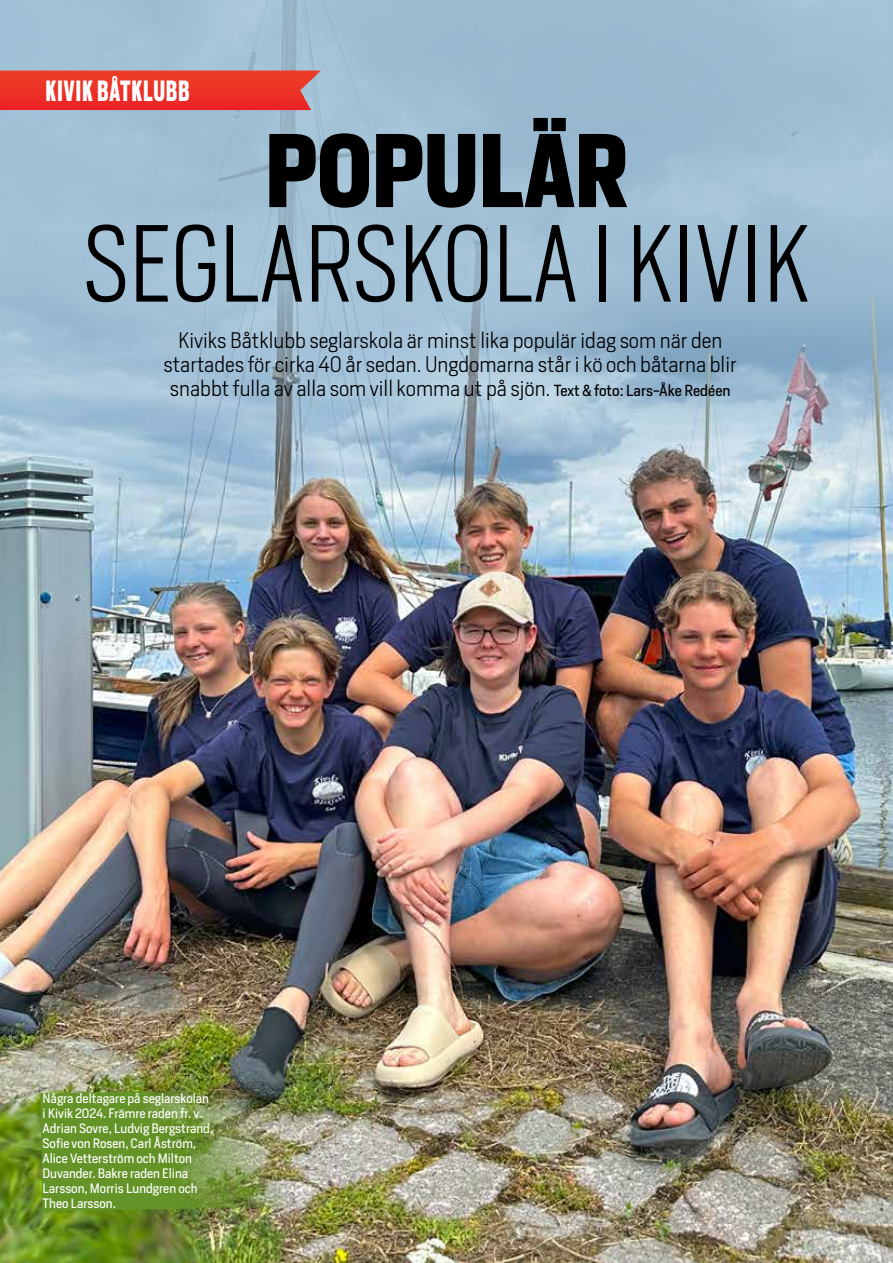
<style>
.page{position:relative;width:893px;height:1263px;background:#fff}
.page>*{position:absolute;margin:0;border:0;box-sizing:border-box;transform-origin:0 0}
.t1{font:300 102px "Heron Sans Cond";color:#000}
.t2{font:700 97.5px "Heron Sans Cond";color:#000}
.t3{font:700 27.3px "Heron Sans Cond";letter-spacing:.04em;color:#fff;scale:.77 1}
.t4{font:300 21px/24px "Heron Sans";color:#000;text-align:center}
.t5{font:12.75px/15px "Heron Sans";color:#fff}
.s1{font-weight:400;font-size:15px}
</style>
<div class="page">
<img style="left:0;top:572px;width:893px;height:691px">
<svg style="left:0;top:0;width:893px;height:572px;background:#a0bacd"></svg>
<svg style="left:0;top:71px;width:321px;height:39px;background:#e8352c"></svg>
<img style="left:40px;top:1089px;width:255px;height:122px">
<h3 class="t3" style="left:46px;top:72px;width:188px">KIVIK BÅTKLUBB</h3>
<h2 class="t2" style="left:265px;top:107px;width:365px">POPULÄR</h2>
<h1 class="t1" style="left:84px;top:200px;width:726px">SEGLARSKOLA I KIVIK</h1>
<h3 class="t4" style="left:164px;top:328px;width:575px">Kiviks Båtklubb seglarskola är minst lika populär idag som när den startades för cirka 40 år sedan. Ungdomarna står i kö och båtarna blir snabbt fulla av alla som vill komma ut på sjön. <span class="s1">Text &amp; foto: Lars-Åke Redéen</span></h3>
<p class="t5" style="left:43px;top:1091px;width:172px">Några deltagare på seglarskolan i Kivik 2024. Främre raden fr. v.<br>Adrian Sovre, Ludvig Bergstrand,<br>Sofie von Rosen, Carl Åström,<br>Alice Vetterström och Milton<br>Duvander. Bakre raden Elina<br>Larsson, Morris Lundgren och<br>Theo Larsson.</p>
</div>
